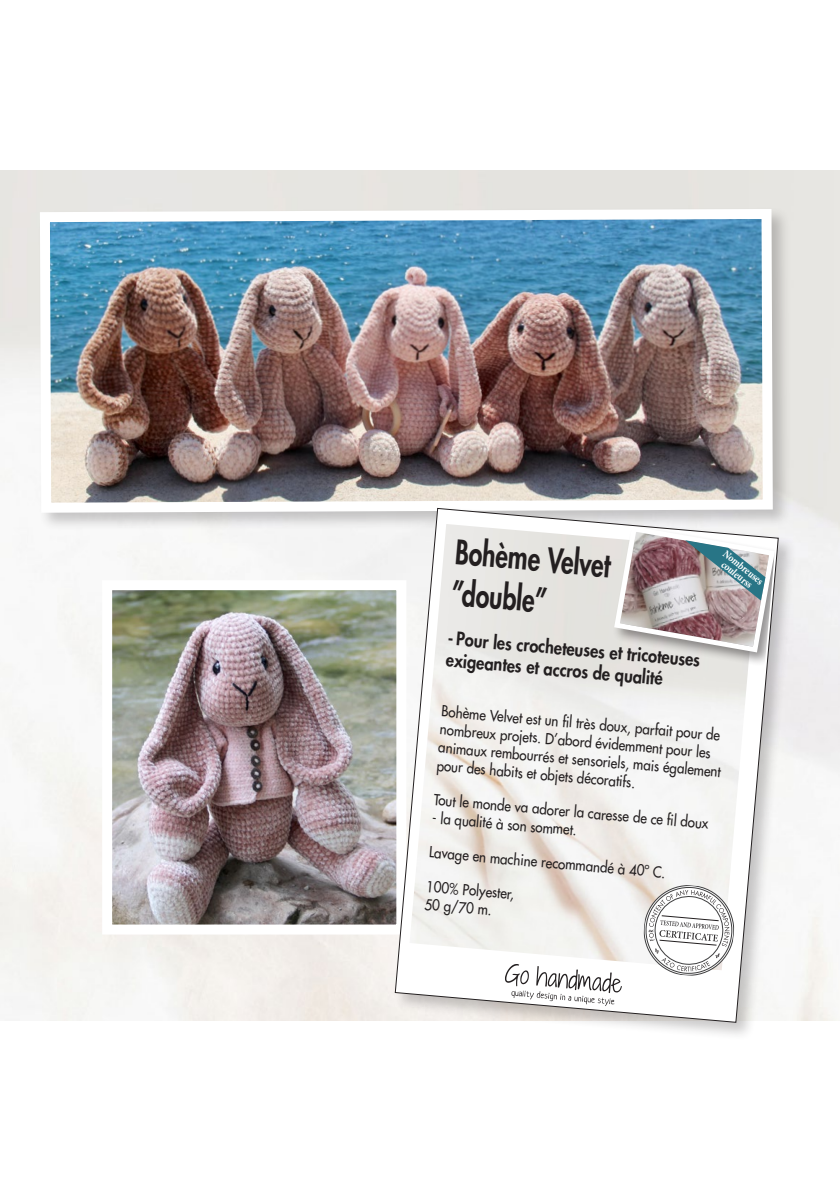
<style>
.page{position:relative;width:840px;height:1191px;background:#fff}
.page>*{position:absolute;margin:0;border:0;box-sizing:border-box;transform-origin:0 0}
.t1{font:800 33px "Futura Std";color:#231f20;scale:.75 1}
.t2{font:800 18.2px/21.8px "Futura Std";color:#231f20;scale:.9 1}
.t3{font:500 14.8px/18.2px "Futura Std";color:#231f20;scale:.9 1}
.t4{font:700 10.8px "Minion Pro";color:#fff;scale:.88 1}
</style>
<div class="page">
<img style="left:97px;top:575px;width:295px;height:364px">
<div style="left:37px;top:206px;width:754px;height:325px;background:#231f20;opacity:.24"></div>
<img style="left:35px;top:204px;width:742px;height:314px">
<div style="left:392px;top:506px;width:404px;height:535px;background:#231f20;opacity:.24"></div>
<svg style="left:394px;top:508px;width:384px;height:514px"></svg>
<h1 class="t1" style="left:457px;top:531px;width:209px;rotate:5deg">Bohème Velvet</h1>
<p class="t4" style="left:728px;top:546px;width:56px;rotate:38deg">Nombreuses</p>
<p class="t4" style="left:726px;top:557px;width:43px;rotate:38deg">couleurss</p>
<h1 class="t1" style="left:453px;top:572px;width:129px;rotate:5deg">”double”</h1>
<p class="t2" style="left:448px;top:627px;width:283px;rotate:5deg">- Pour les crocheteuses et tricoteuses exigeantes et accros de qualité</p>
<p class="t3" style="left:442px;top:702px;width:316px;rotate:5deg">Bohème Velvet est un fi l très doux, parfait pour de nombreux projets. D’abord évidemment pour les animaux rembourrés et sensoriels, mais également pour des habits et objets décoratifs.</p>
<p class="t3" style="left:434px;top:790px;width:308px;rotate:5deg">Tout le monde va adorer la caresse de ce fi l doux</p>
<p class="t3" style="left:433px;top:808px;width:163px;rotate:5deg">- la qualité à son sommet.</p>
<p class="t3" style="left:430px;top:843px;width:265px;rotate:5deg">Lavage en machine recommandé à 40º C.</p>
<p class="t3" style="left:427px;top:877px;width:100px;rotate:5deg">100% Polyester,<br>50 g/70 m.</p>
</div>
